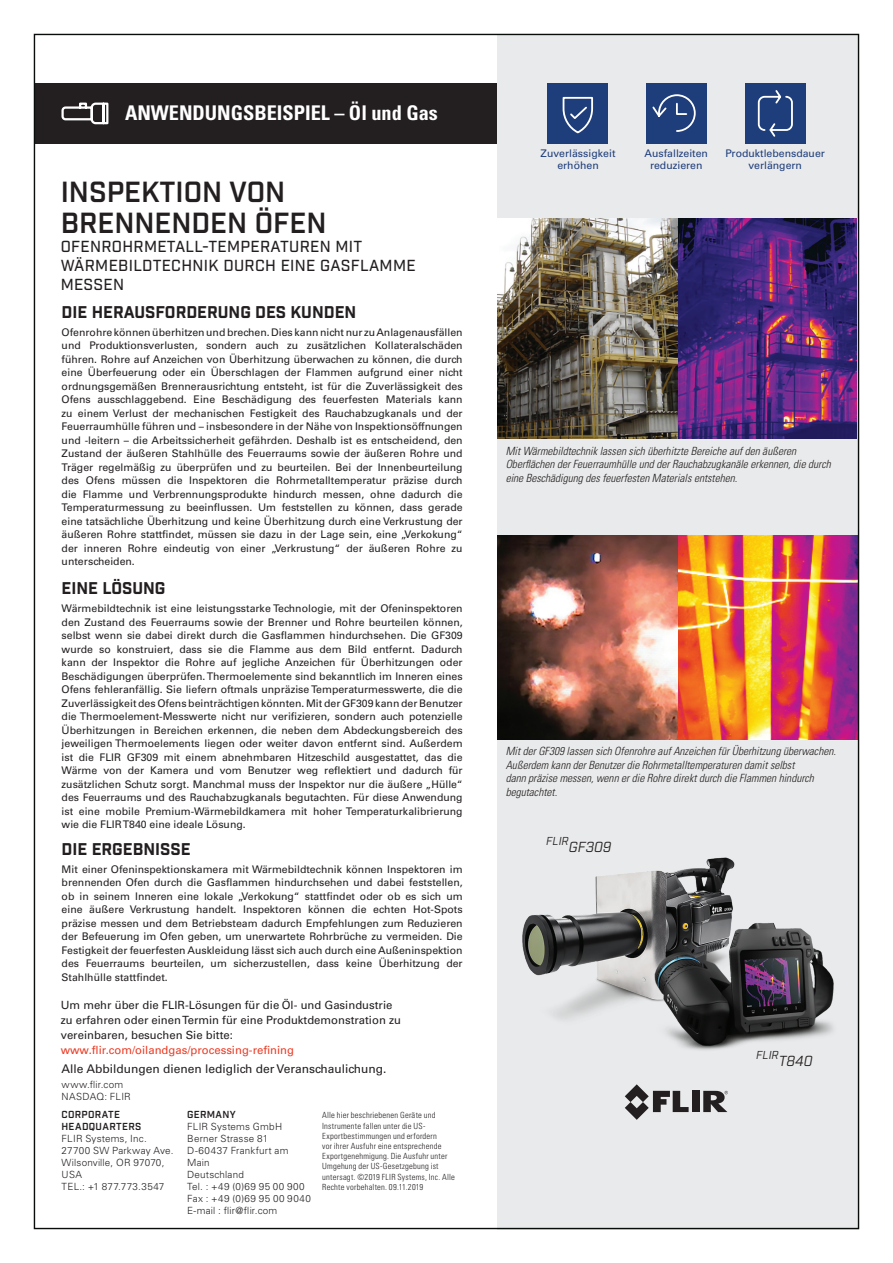
<style>
.page{position:relative;width:893px;height:1263px;background:#fff}
.page>*{position:absolute;margin:0;border:0;box-sizing:border-box;transform-origin:0 0}
.HEADLINE{font:600 28.2px/31px "Industry";color:#231f20}
.body_text{font:700 condensed 20.25px "Univers LT Std";color:#fff}
.Subhead{font:700 16.5px "Industry";color:#231f20}
.ALL_CAPS_SUBHEAD{font:500 15.6px/18.6px "Industry";letter-spacing:.02em;color:#231f20}
.body_text-2{font:italic 14.1px "Industry";color:#231f20}
.body_text-3{font:12px "Univers LT Std";color:#231f20}
.captions{font:italic 300 condensed 11.25px/13.5px "Univers LT Std";color:#231f20}
.body_text-4{font:11.25px/15px "Univers LTCYR 55 Roman";color:#231f20}
.body_text-5{font:italic 11.25px "Industry";color:#231f20}
.body_text-6{font:10.5px/13.5px "Univers LT Std";color:#231f20;text-align:justify}
.body_text-7{font:10.5px/13.5px "Univers LTCYR 55 Roman";color:#231f20;text-align:justify}
.ICON_DESCRIPTOR{font:10.5px/12px "Univers LTCYR 55 Roman";color:#1e3d7b;text-align:center}
.Address_and_phone{font:300 9.9px/12px "Univers LT Std";letter-spacing:.02em;color:#231f20}
.Address_and_phone-2{font:300 9.9px "Univers LT Std";letter-spacing:.05em;color:#231f20}
.Office_Location{font:600 9.9px/12px "Industry";letter-spacing:.035em;color:#231f20}
.t1{font:300 condensed 8.55px/10.2px "Univers LT Std";letter-spacing:.025em;color:#231f20}
.s1{color:#ec3b24}
</style>
<div class="page">
<div style="left:497px;top:34px;width:361px;height:1195px;background:#e9eaeb"></div>
<div style="left:692px;top:1091px;width:8px;height:21px;background:#231f20"></div>
<svg style="left:625px;top:1084px;width:64px;height:36px"></svg>
<svg style="left:703px;top:1091px;width:25px;height:21px"></svg>
<img style="left:497px;top:535px;width:360px;height:205px">
<img style="left:497px;top:219px;width:359px;height:219px">
<div style="left:34px;top:83px;width:463px;height:61px;background:#231f20"></div>
<svg style="left:61px;top:102px;width:48px;height:23px"></svg>
<div style="left:646px;top:83px;width:60px;height:60px;background:#1e3d7b"></div>
<svg style="left:652px;top:94px;width:44px;height:38px"></svg>
<div style="left:547px;top:83px;width:61px;height:61px;background:#1e3d7b"></div>
<svg style="left:562px;top:96px;width:31px;height:38px"></svg>
<div style="left:745px;top:83px;width:60px;height:61px;background:#1e3d7b"></div>
<svg style="left:757px;top:90px;width:36px;height:47px"></svg>
<img style="left:522px;top:857px;width:312px;height:193px">
<p class="body_text" style="left:125px;top:101px;width:314px">ANWENDUNGSBEISPIEL – Öl und Gas</p>
<p class="HEADLINE" style="left:61px;top:177px;width:267px">INSPEKTION VON<br>BRENNENDEN ÖFEN</p>
<p class="ALL_CAPS_SUBHEAD" style="left:61px;top:238px;width:356px">OFENROHRMETALL-TEMPERATUREN MIT<br>WÄRMEBILDTECHNIK DURCH EINE GASFLAMME<br>MESSEN</p>
<p class="Subhead" style="left:62px;top:302px;width:296px">DIE HERAUSFORDERUNG DES KUNDEN</p>
<p class="body_text-6" style="left:62px;top:325px;width:403px">Ofenrohre können überhitzen und brechen. Dies kann nicht nur zu Anlagenausfällen und Produktionsverlusten, sondern auch zu zusätzlichen Kollateralschäden führen. Rohre auf Anzeichen von Überhitzung überwachen zu können, die durch eine Überfeuerung oder ein Überschlagen der Flammen aufgrund einer nicht ordnungsgemäßen Brennerausrichtung entsteht, ist für die Zuverlässigkeit des Ofens ausschlaggebend. Eine Beschädigung des feuerfesten Materials kann zu einem Verlust der mechanischen Festigkeit des Rauchabzugkanals und der Feuerraumhülle führen und – insbesondere in der Nähe von Inspektionsöffnungen und -leitern – die Arbeitssicherheit gefährden. Deshalb ist es entscheidend, den Zustand der äußeren Stahlhülle des Feuerraums sowie der äußeren Rohre und Träger regelmäßig zu überprüfen und zu beurteilen. Bei der Innenbeurteilung des Ofens müssen die Inspektoren die Rohrmetalltemperatur präzise durch die Flamme und Verbrennungsprodukte hindurch messen, ohne dadurch die Temperaturmessung zu beeinflussen. Um feststellen zu können, dass gerade eine tatsächliche Überhitzung und keine Überhitzung durch eine Verkrustung der äußeren Rohre stattfindet, müssen sie dazu in der Lage sein, eine „Verkokung“ der inneren Rohre eindeutig von einer „Verkrustung“ der äußeren Rohre zu unterscheiden.</p>
<p class="Subhead" style="left:62px;top:578px;width:105px">EINE LÖSUNG</p>
<p class="body_text-6" style="left:62px;top:602px;width:403px">Wärmebildtechnik ist eine leistungsstarke Technologie, mit der Ofeninspektoren den Zustand des Feuerraums sowie der Brenner und Rohre beurteilen können, selbst wenn sie dabei direkt durch die Gasflammen hindurchsehen. Die GF309 wurde so konstruiert, dass sie die Flamme aus dem Bild entfernt. Dadurch kann der Inspektor die Rohre auf jegliche Anzeichen für Überhitzungen oder Beschädigungen überprüfen. Thermoelemente sind bekanntlich im Inneren eines Ofens fehleranfällig. Sie liefern oftmals unpräzise Temperaturmesswerte, die die Zuverlässigkeit des Ofens beinträchtigen könnten. Mit der GF309 kann der Benutzer die Thermoelement-Messwerte nicht nur verifizieren, sondern auch potenzielle Überhitzungen in Bereichen erkennen, die neben dem Abdeckungsbereich des jeweiligen Thermoelements liegen oder weiter davon entfernt sind. Außerdem ist die FLIR GF309 mit einem abnehmbaren Hitzeschild ausgestattet, das die Wärme von der Kamera und vom Benutzer weg reflektiert und dadurch für zusätzlichen Schutz sorgt. Manchmal muss der Inspektor nur die äußere „Hülle“ des Feuerraums und des Rauchabzugkanals begutachten. Für diese Anwendung ist eine mobile Premium-Wärmebildkamera mit hoher Temperaturkalibrierung wie die FLIR T840 eine ideale Lösung.</p>
<p class="Subhead" style="left:62px;top:839px;width:131px">DIE ERGEBNISSE</p>
<p class="body_text-7" style="left:62px;top:862px;width:403px">Mit einer Ofeninspektionskamera mit Wärmebildtechnik können Inspektoren im brennenden Ofen durch die Gasflammen hindurchsehen und dabei feststellen, ob in seinem Inneren eine lokale „Verkokung“ stattfindet oder ob es sich um eine äußere Verkrustung handelt. Inspektoren können die echten Hot-Spots präzise messen und dem Betriebsteam dadurch Empfehlungen zum Reduzieren der Befeuerung im Ofen geben, um unerwartete Rohrbrüche zu vermeiden. Die Festigkeit der feuerfesten Auskleidung lässt sich auch durch eine Außeninspektion des Feuerraums beurteilen, um sicherzustellen, dass keine Überhitzung der Stahlhülle stattfindet.</p>
<p class="body_text-4" style="left:61px;top:997px;width:342px">Um mehr über die FLIR-Lösungen für die Öl- und Gasindustrie zu erfahren oder einen Termin für eine Produktdemonstration zu vereinbaren, besuchen Sie bitte: <span class="s1">www.flir.com/oilandgas/processing-refining</span></p>
<p class="body_text-3" style="left:62px;top:1061px;width:326px">Alle Abbildungen dienen lediglich der Veranschaulichung.</p>
<p class="Address_and_phone" style="left:62px;top:1078px;width:63px">www.flir.com</p>
<p class="Address_and_phone" style="left:62px;top:1090px;width:71px">NASDAQ: FLIR</p>
<p class="Office_Location" style="left:62px;top:1108px;width:81px">CORPORATE<br>HEADQUARTERS</p>
<p class="Address_and_phone" style="left:62px;top:1132px;width:87px">FLIR Systems, Inc.</p>
<p class="Address_and_phone" style="left:62px;top:1144px;width:113px">27700 SW Parkway Ave.</p>
<p class="Address_and_phone" style="left:62px;top:1156px;width:104px">Wilsonville, OR 97070,<br>USA</p>
<p class="Address_and_phone" style="left:62px;top:1180px;width:104px">TEL.: +1 877.773.3547</p>
<p class="Office_Location" style="left:187px;top:1108px;width:50px">GERMANY</p>
<p class="Address_and_phone" style="left:187px;top:1120px;width:96px">FLIR Systems GmbH</p>
<p class="Address_and_phone" style="left:187px;top:1132px;width:82px">Berner Strasse 81</p>
<p class="Address_and_phone" style="left:187px;top:1144px;width:103px">D-60437 Frankfurt am<br>Main</p>
<p class="Address_and_phone" style="left:187px;top:1168px;width:58px">Deutschland</p>
<p class="Address_and_phone-2" style="left:187px;top:1180px;width:119px">Tel. : +49 (0)69 95 00 900</p>
<p class="Address_and_phone-2" style="left:187px;top:1192px;width:125px">Fax : +49 (0)69 95 00 9040</p>
<p class="Address_and_phone" style="left:187px;top:1204px;width:92px">E-mail : flir@flir.com</p>
<p class="t1" style="left:322px;top:1110px;width:134px">Alle hier beschriebenen Geräte und Instrumente fallen unter die US-Exportbestimmungen und erfordern<br>vor ihrer Ausfuhr eine entsprechende Exportgenehmigung. Die Ausfuhr unter Umgehung der US-Gesetzgebung ist untersagt. ©2019 FLIR Systems, Inc. Alle Rechte vorbehalten. 09.11.2019</p>
<p class="ICON_DESCRIPTOR" style="left:541px;top:147px;width:76px">Zuverlässigkeit erhöhen</p>
<p class="ICON_DESCRIPTOR" style="left:644px;top:147px;width:65px">Ausfallzeiten reduzieren</p>
<p class="ICON_DESCRIPTOR" style="left:725px;top:147px;width:101px">Produktlebensdauer verlängern</p>
<p class="captions" style="left:506px;top:444px;width:327px">Mit Wärmebildtechnik lassen sich überhitzte Bereiche auf den äußeren<br>Oberflächen der Feuerraumhülle und der Rauchabzugkanäle erkennen, die durch eine Beschädigung des feuerfesten Materials entstehen.</p>
<p class="captions" style="left:506px;top:744px;width:332px">Mit der GF309 lassen sich Ofenrohre auf Anzeichen für Überhitzung überwachen.<br>Außerdem kann der Benutzer die Rohrmetalltemperaturen damit selbst<br>dann präzise messen, wenn er die Rohre direkt durch die Flammen hindurch begutachtet.</p>
<p class="body_text-5" style="left:546px;top:834px;width:24px">FLIR</p>
<p class="body_text-2" style="left:569px;top:838px;width:44px">GF309</p>
<p class="body_text-5" style="left:756px;top:1048px;width:24px">FLIR</p>
<p class="body_text-2" style="left:779px;top:1052px;width:35px">T840</p>
</div>
